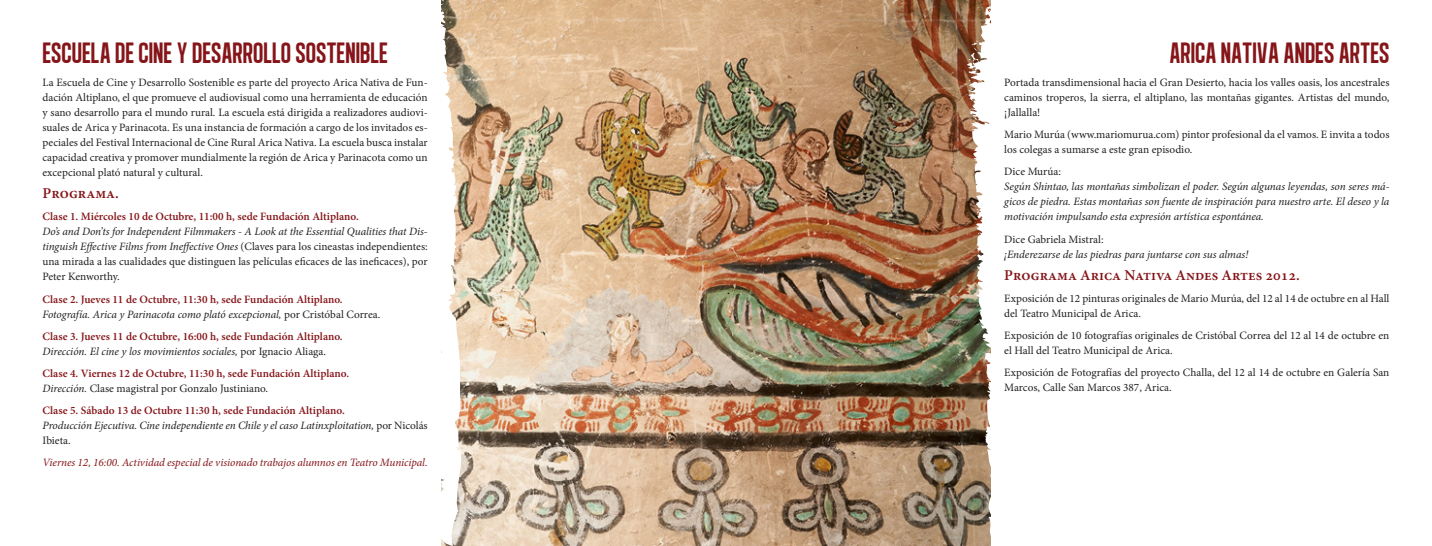
<style>
.page{position:relative;width:1432px;height:546px;background:#fff}
.page>*{position:absolute;margin:0;border:0;box-sizing:border-box;transform-origin:0 0}
.títulos{font:30px "Algre Sans NC";color:#851519}
.subtítulos{font:600 15px "Minion Pro";color:#851519}
.TEXTO{font:11.25px/15px "Minion Pro";color:#231f20}
.TEXTO-2{font:italic 11.25px/15px "Minion Pro";letter-spacing:-.005em;color:#231f20}
.TEXTO-3{font:600 11.25px "Minion Pro";color:#851519}
.TEXTO-4{font:italic 11.25px "Minion Pro";letter-spacing:-.005em;color:#851519}
.TEXTO-5{font:italic 11.25px "Minion Pro";letter-spacing:-.025em;color:#231f20}
.s1{font-style:italic}
.s2{font-style:normal}
</style>
<div class="page">
<img style="left:463px;top:0;width:503px;height:546px">
<img style="left:966px;top:0;width:25px;height:546px">
<svg style="left:441px;top:0;width:22px;height:546px"></svg>
<p class="títulos" style="left:43px;top:37px;width:347px">ESCUELA DE CINE Y DESARROLLO SOSTENIBLE</p>
<p class="títulos" style="left:1169px;top:37px;width:221px">ARICA NATIVA ANDES ARTES</p>
<p class="TEXTO" style="left:43px;top:75px;width:387px;text-align:justify">La Escuela de Cine y Desarrollo Sostenible es parte del proyecto Arica Nativa de Fun&shy;dación Altiplano, el que promueve el audiovisual como una herramienta de educación y sano desarrollo para el mundo rural. La escuela está dirigida a realizadores audiovi&shy;suales de Arica y Parinacota. Es una instancia de formación a cargo de los invitados es&shy;peciales del Festival Internacional de Cine Rural Arica Nativa. La escuela busca instalar capacidad creativa y promover mundialmente la región de Arica y Parinacota como un excepcional plató natural y cultural.</p>
<p class="subtítulos" style="left:43px;top:183px;width:78px">Programa.</p>
<p class="TEXTO-3" style="left:43px;top:209px;width:318px">Clase 1. Miércoles 10 de Octubre, 11:00 h, sede Fundación Altiplano.</p>
<p class="TEXTO" style="left:43px;top:224px;width:387px;text-align:justify"><span class="s1">Do’s and Don’ts for Independent Filmmakers - A Look at the Essential Qualities that Dis&shy;tinguish Effective Films from Ineffective Ones</span> (Claves para los cineastas independientes: una mirada a las cualidades que distinguen las películas eficaces de las ineficaces), por Peter Kenworthy.</p>
<p class="TEXTO-3" style="left:43px;top:291px;width:302px">Clase 2. Jueves 11 de Octubre, 11:30 h, sede Fundación Altiplano.</p>
<p class="TEXTO-5" style="left:43px;top:306px;width:339px">Fotografía. Arica y Parinacota como plató excepcional, <span class="s2">por Cristóbal Correa.</span></p>
<p class="TEXTO-3" style="left:43px;top:328px;width:302px">Clase 3. Jueves 11 de Octubre, 16:00 h, sede Fundación Altiplano.</p>
<p class="TEXTO-2" style="left:43px;top:343px;width:285px">Dirección. El cine y los movimientos sociales, <span class="s2">por Ignacio Aliaga.</span></p>
<p class="TEXTO-3" style="left:43px;top:365px;width:308px">Clase 4. Viernes 12 de Octubre, 11:30 h, sede Fundación Altiplano.</p>
<p class="TEXTO" style="left:43px;top:381px;width:227px"><span class="s1">Dirección.</span> Clase magistral por Gonzalo Justiniano.</p>
<p class="TEXTO-3" style="left:43px;top:402px;width:304px">Clase 5. Sábado 13 de Octubre 11:30 h, sede Fundación Altiplano.</p>
<p class="TEXTO-2" style="left:43px;top:418px;width:387px">Producción Ejecutiva. Cine independiente en Chile y el caso Latinxploitation, <span class="s2">por Nicolás<br>Ibieta.</span></p>
<p class="TEXTO-4" style="left:43px;top:454px;width:387px">Viernes 12, 16:00. Actividad especial de visionado trabajos alumnos en Teatro Municipal.</p>
<p class="TEXTO" style="left:1004px;top:75px;width:387px;text-align:justify">Portada transdimensional hacia el Gran Desierto, hacia los valles oasis, los ancestrales caminos troperos, la sierra, el altiplano, las montañas gigantes. Artistas del mundo, ¡Jallalla!</p>
<p class="TEXTO" style="left:1004px;top:127px;width:387px">Mario Murúa (www.mariomurua.com) pintor profesional da el vamos. E invita a todos los colegas a sumarse a este gran episodio.</p>
<p class="TEXTO" style="left:1004px;top:164px;width:58px">Dice Murúa:</p>
<p class="TEXTO-2" style="left:1004px;top:179px;width:387px;text-align:justify">Según Shintao, las montañas simbolizan el poder. Según algunas leyendas, son seres má&shy;gicos de piedra. Estas montañas son fuente de inspiración para nuestro arte. El deseo y la motivación impulsando esta expresión artística espontánea.</p>
<p class="TEXTO" style="left:1004px;top:231px;width:101px">Dice Gabriela Mistral:</p>
<p class="TEXTO-2" style="left:1004px;top:246px;width:245px">¡Enderezarse de las piedras para juntarse con sus almas!</p>
<p class="subtítulos" style="left:1004px;top:264px;width:297px">Programa Arica Nativa Andes Artes 2012.</p>
<p class="TEXTO" style="left:1004px;top:291px;width:387px">Exposición de 12 pinturas originales de Mario Murúa, del 12 al 14 de octubre en al Hall del Teatro Municipal de Arica.</p>
<p class="TEXTO" style="left:1004px;top:328px;width:387px">Exposición de 10 fotografías originales de Cristóbal Correa del 12 al 14 de octubre en el Hall del Teatro Municipal de Arica.</p>
<p class="TEXTO" style="left:1004px;top:365px;width:387px">Exposición de Fotografías del proyecto Challa, del 12 al 14 de octubre en Galería San<br>Marcos, Calle San Marcos 387, Arica.</p>
</div>
